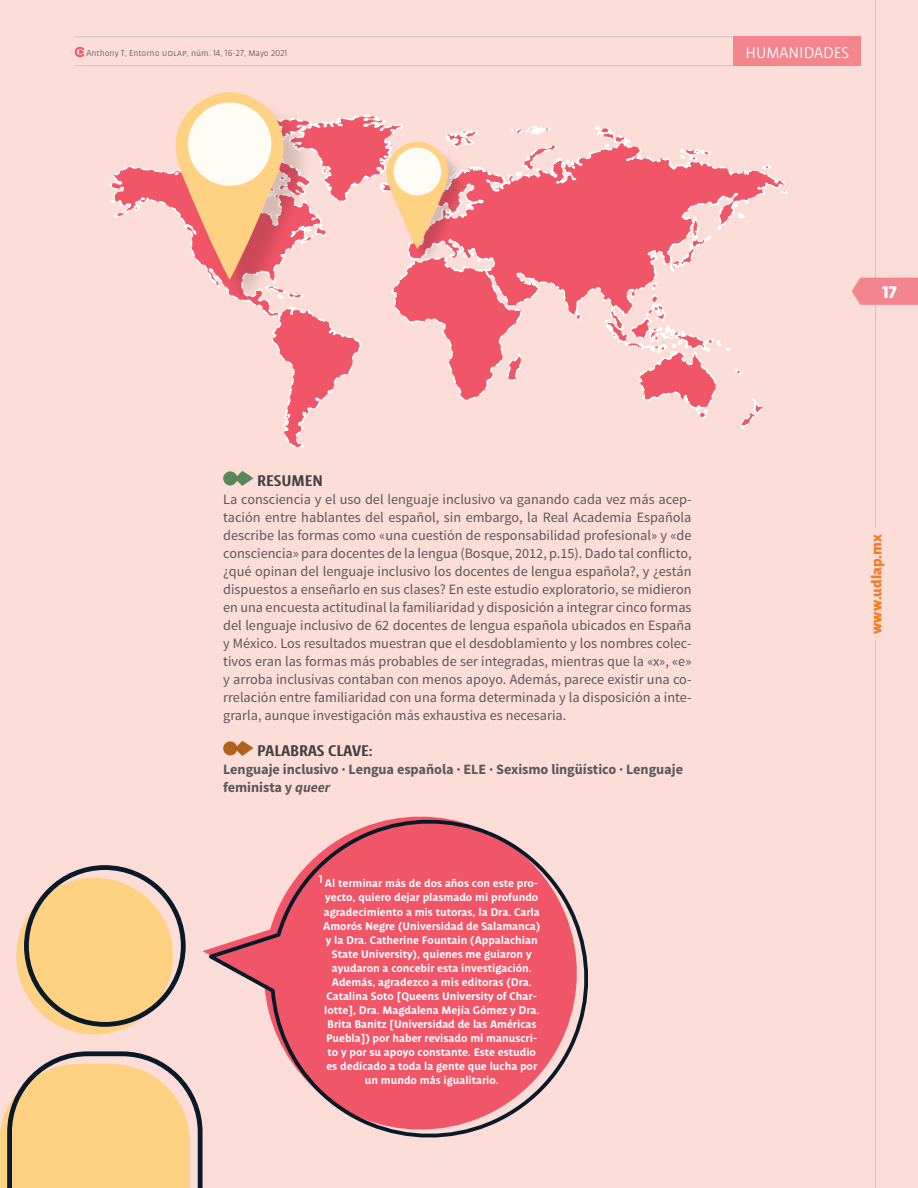
<style>
.page{position:relative;width:918px;height:1188px;background:#fdddd7}
.page>*{position:absolute;margin:0;border:0;box-sizing:border-box;transform-origin:0 0}
.t1{font:900 18px "Udlap Text";color:#fff}
.t2{font:700 16.5px "Udlap Display Sc";color:#414042}
.t3{font:300 16.5px "Udlap Text";color:#fff}
.t4{font:900 15px "Udlap Text";color:#f47b20}
.t5{font:14.25px/18px "Source Sans Pro";color:#58595b;text-align:justify}
.t6{font:700 14.25px/18px "Source Sans Pro";letter-spacing:-.005em;color:#58595b}
.t7{font:700 11.7px/14.1px "Udlap Text";color:#fff;text-align:center}
.t8{font:300 9.15px "Udlap Text";color:#58595b}
.s1{font-family:"Udlap Text Sc"}
.s2{font-style:italic}
</style>
<div class="page">
<svg style="left:202px;top:816px;width:386px;height:322px"></svg>
<svg style="left:223px;top:471px;width:31px;height:15px"></svg>
<svg style="left:223px;top:741px;width:31px;height:15px"></svg>
<svg style="left:609px;top:330px;width:154px;height:99px"></svg>
<svg style="left:564px;top:66px;width:222px;height:264px"></svg>
<svg style="left:75px;top:37px;width:489px;height:411px"></svg>
<div style="left:394px;top:148px;width:47px;height:47px;background:#fdfdf5;border-radius:50%"></div>
<hr style="left:875px;top:0;width:1px;height:528px;background:#c7c8ca">
<svg style="left:852px;top:278px;width:66px;height:27px;background:#f48a92"></svg>
<hr style="left:875px;top:640px;width:1px;height:548px;background:#c7c8ca">
<hr style="left:75px;top:36px;width:699px;height:1px;background:#c7c8ca">
<hr style="left:75px;top:65px;width:699px;height:1px;background:#c7c8ca">
<div style="left:733px;top:37px;width:128px;height:29px;background:#f4858e"></div>
<svg style="left:0;top:1049px;width:205px;height:139px"></svg>
<div style="left:16px;top:878px;width:157px;height:157px;background:#ffd283;border-radius:50%"></div>
<div style="left:24px;top:865px;width:162px;height:162px;border:5px solid #081929;border-radius:50%"></div>
<p class="t8" style="left:87px;top:48px;width:202px">Anthony T, Entorno <span class="s1">udlap</span>, núm. 14, 16-27, Mayo 2021</p>
<p class="t3" style="left:746px;top:43px;width:105px">HUMANIDADES</p>
<p class="t2" style="left:257px;top:471px;width:67px">RESUMEN</p>
<p class="t5" style="left:223px;top:491px;width:470px">La consciencia y el uso del lenguaje inclusivo va ganando cada vez más acep&shy;tación entre hablantes del español, sin embargo, la Real Academia Española describe las formas como «una cuestión de responsabilidad profesional» y «de consciencia» para docentes de la lengua (Bosque, 2012, p.15). Dado tal conflicto, ¿qué opinan del lenguaje inclusivo los docentes de lengua española?, y ¿están dispuestos a enseñarlo en sus clases? En este estudio exploratorio, se midieron en una encuesta actitudinal la familiaridad y disposición a integrar cinco formas del lenguaje inclusivo de 62 docentes de lengua española ubicados en España y México. Los resultados muestran que el desdoblamiento y los nombres colec&shy;tivos eran las formas más probables de ser integradas, mientras que la «x», «e» y arroba inclusivas contaban con menos apoyo. Además, parece existir una co&shy;rrelación entre familiaridad con una forma determinada y la disposición a inte&shy;grarla, aunque investigación más exhaustiva es necesaria.</p>
<p class="t2" style="left:257px;top:741px;width:117px">PALABRAS CLAVE:</p>
<p class="t6" style="left:223px;top:761px;width:461px">Lenguaje inclusivo · Lengua española · ELE · Sexismo lingüístico · Lenguaje feminista y <span class="s2">queer</span></p>
<p class="t7" style="left:319px;top:872px;width:6px">1</p>
<p class="t7" style="left:323px;top:877px;width:219px">Al terminar más de dos años con este pro&shy;yecto, quiero dejar plasmado mi profundo agradecimiento a mis tutoras, la Dra. Carla Amorós Negre (Universidad de Salamanca) y la Dra. Catherine Fountain (Appalachian State University), quienes me guiaron y ayudaron a concebir esta investigación.<br>Además, agradezco a mis editoras (Dra.<br>Catalina Soto [Queens University of Char&shy;lotte], Dra. Magdalena Mejía Gómez y Dra.<br>Brita Banitz [Universidad de las Américas Puebla]) por haber revisado mi manuscri&shy;to y por su apoyo constante. Este estudio es dedicado a toda la gente que lucha por un mundo más igualitario.</p>
<p class="t1" style="left:882px;top:281px;width:16px">17</p>
<p class="t4" style="left:867px;top:634px;width:101px;rotate:-90deg">www.udlap.mx</p>
</div>
